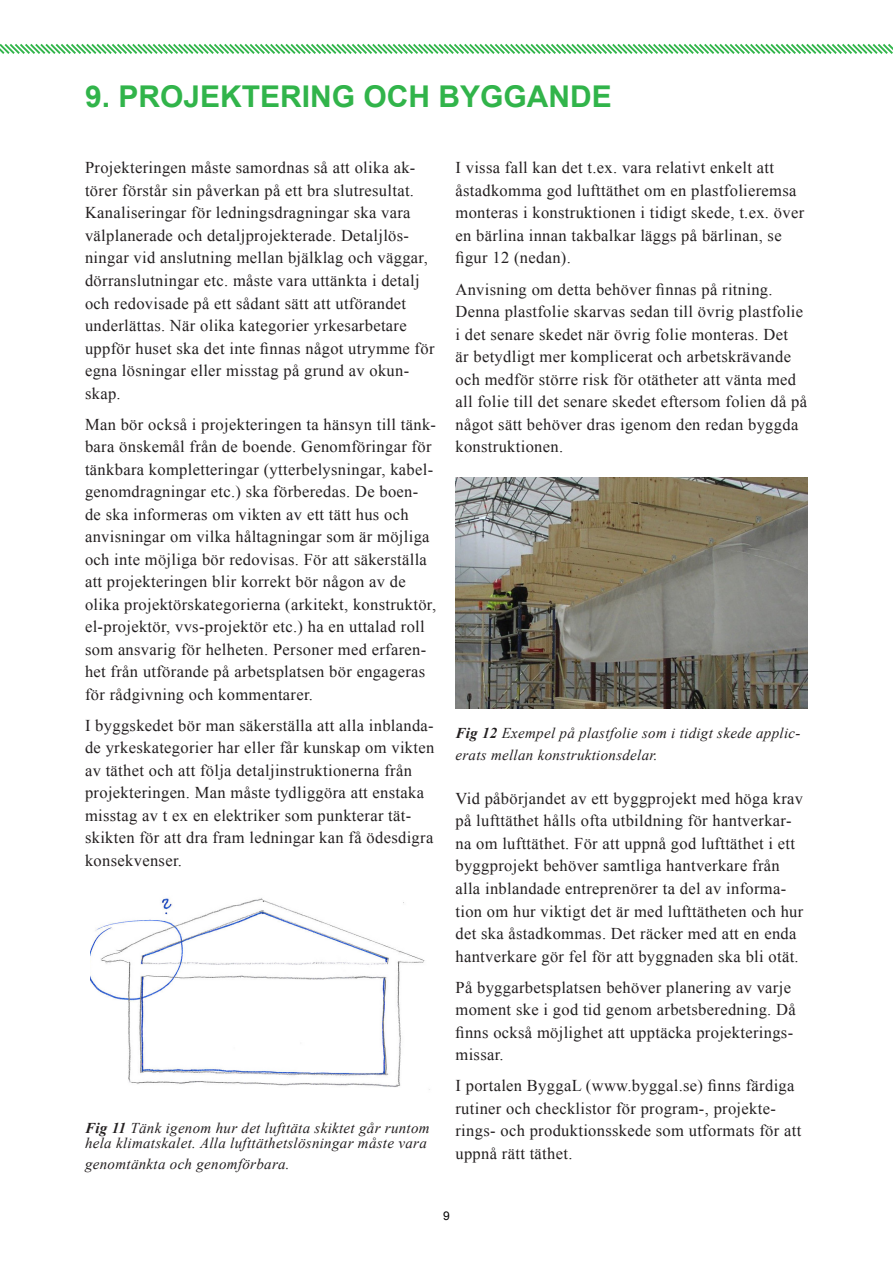
<style>
.page{position:relative;width:893px;height:1263px;background:#fff}
.page>*{position:absolute;margin:0;border:0;box-sizing:border-box;transform-origin:0 0}
.t1{font:700 30px "Arial";color:#31b44a}
.t2{font:16.5px/22.5px "Times New Roman";letter-spacing:.02em;color:#231f20}
.t3{font:italic 15px/15px "Times New Roman";letter-spacing:.02em;color:#231f20}
.t4{font:12px "Arial";color:#000}
.s1{font-weight:700}
</style>
<div class="page">
<img style="left:90px;top:898px;width:340px;height:192px">
<img style="left:455px;top:477px;width:353px;height:231px">
<svg style="left:0;top:44px;width:893px;height:10px"></svg>
<p class="t1" style="left:85px;top:76px;width:528px">9. PROJEKTERING OCH BYGGANDE</p>
<p class="t2" style="left:85px;top:156px;width:351px">Projekteringen måste samordnas så att olika ak&shy;törer förstår sin påverkan på ett bra slutresultat.<br>Kanaliseringar för ledningsdragningar ska vara välplanerade och detaljprojekterade. Detaljlös&shy;ningar vid anslutning mellan bjälklag och väggar, dörranslutningar etc. måste vara uttänkta i detalj och redovisade på ett sådant sätt att utförandet underlättas. När olika kategorier yrkesarbetare uppför huset ska det inte finnas något utrymme för egna lösningar eller misstag på grund av okun&shy;skap.</p>
<p class="t2" style="left:85px;top:412px;width:353px">Man bör också i projekteringen ta hänsyn till tänk&shy;bara önskemål från de boende. Genomföringar för tänkbara kompletteringar (ytterbelysningar, kabel&shy;genomdragningar etc.) ska förberedas. De boen&shy;de ska informeras om vikten av ett tätt hus och anvisningar om vilka håltagningar som är möjliga och inte möjliga bör redovisas. För att säkerställa att projekteringen blir korrekt bör någon av de olika projektörskategorierna (arkitekt, konstruktör, el-projektör, vvs-projektör etc.) ha en uttalad roll som ansvarig för helheten. Personer med erfaren&shy;het från utförande på arbetsplatsen bör engageras för rådgivning och kommentarer.</p>
<p class="t2" style="left:85px;top:714px;width:351px">I byggskedet bör man säkerställa att alla inblanda&shy;de yrkeskategorier har eller får kunskap om vikten av täthet och att följa detaljinstruktionerna från projekteringen. Man måste tydliggöra att enstaka misstag av t ex en elektriker som punkterar tät&shy;skikten för att dra fram ledningar kan få ödesdigra konsekvenser.</p>
<p class="t3" style="left:85px;top:1119px;width:346px"><span class="s1">Fig 11</span> Tänk igenom hur det lufttäta skiktet går runtom hela klimatskalet. Alla lufttäthetslösningar måste vara</p>
<p class="t3" style="left:85px;top:1156px;width:206px">genomtänkta och genomförbara.</p>
<p class="t2" style="left:455px;top:156px;width:350px">I vissa fall kan det t.ex. vara relativt enkelt att åstadkomma god lufttäthet om en plastfolieremsa monteras i konstruktionen i tidigt skede, t.ex. över en bärlina innan takbalkar läggs på bärlinan, se figur 12 (nedan).</p>
<p class="t2" style="left:455px;top:277px;width:353px">Anvisning om detta behöver finnas på ritning.<br>Denna plastfolie skarvas sedan till övrig plastfolie i det senare skedet när övrig folie monteras. Det<br>är betydligt mer komplicerat och arbetskrävande och medför större risk för otätheter att vänta med all folie till det senare skedet eftersom folien då på något sätt behöver dras igenom den redan byggda konstruktionen.</p>
<p class="t3" style="left:455px;top:722px;width:346px;line-height:21.6px"><span class="s1">Fig 12</span> Exempel på plastfolie som i tidigt skede applic&shy;erats mellan konstruktionsdelar.</p>
<p class="t2" style="left:455px;top:787px;width:349px">Vid påbörjandet av ett byggprojekt med höga krav på lufttäthet hålls ofta utbildning för hantverkar&shy;na om lufttäthet. För att uppnå god lufttäthet i ett byggprojekt behöver samtliga hantverkare från alla inblandade entreprenörer ta del av informa&shy;tion om hur viktigt det är med lufttätheten och hur det ska åstadkommas. Det räcker med att en enda hantverkare gör fel för att byggnaden ska bli otät.</p>
<p class="t2" style="left:455px;top:975px;width:342px">På byggarbetsplatsen behöver planering av varje moment ske i god tid genom arbetsberedning. Då finns också möjlighet att upptäcka projekterings&shy;missar.</p>
<p class="t2" style="left:455px;top:1074px;width:347px">I portalen ByggaL (www.byggal.se) finns färdiga rutiner och checklistor för program-, projekte&shy;rings- och produktionsskede som utformats för att uppnå rätt täthet.</p>
<p class="t4" style="left:443px;top:1207px;width:8px">9</p>
</div>
